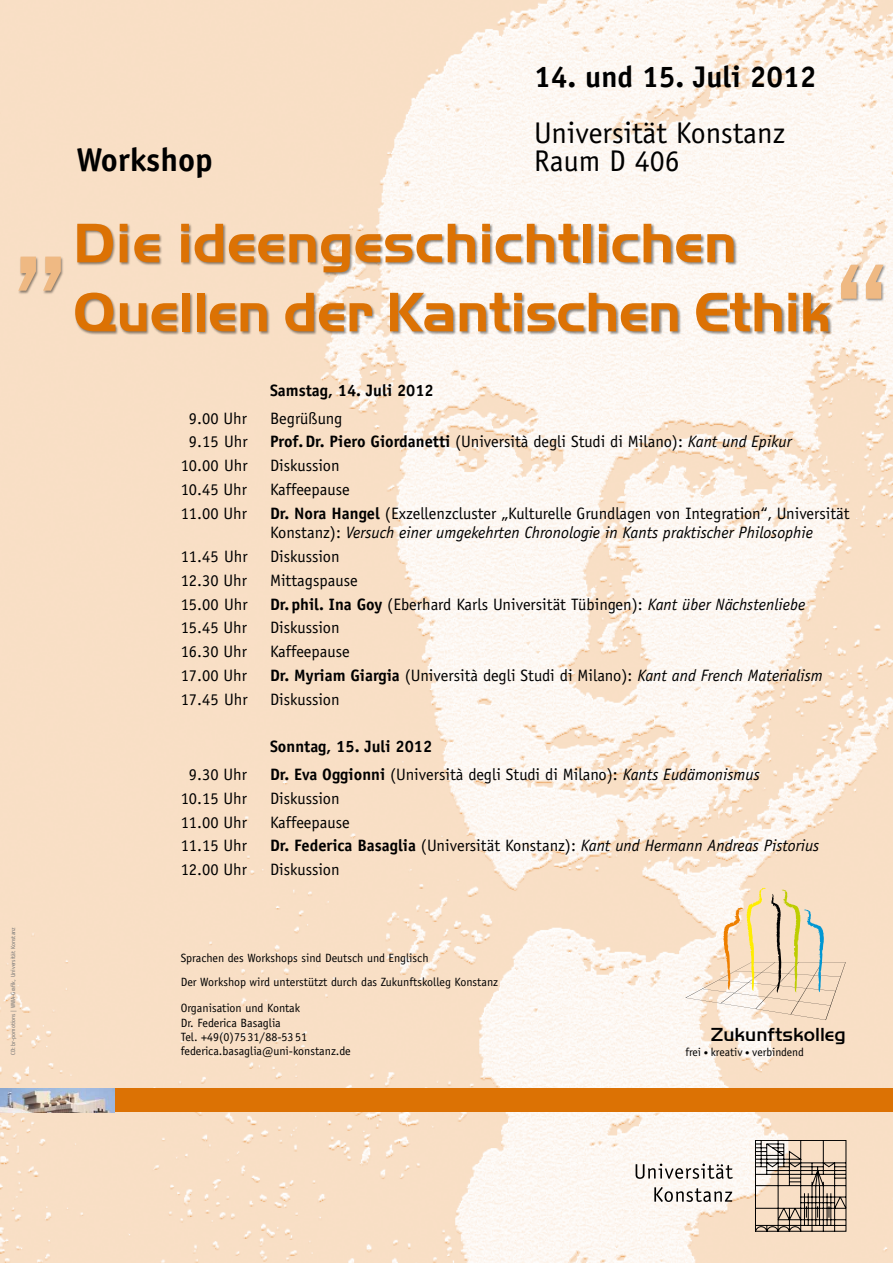
<style>
.page{position:relative;width:893px;height:1263px;background:#fff}
.page>*{position:absolute;margin:0;border:0;box-sizing:border-box;transform-origin:0 0}
.t1{font:700 127.5px "Handel Gothic EF";color:#efb983}
.t2{font:700 57.75px/69px "Handel Gothic EF";letter-spacing:-.005em;color:#dc7204}
.t3{font:700 33px "Officina Sans";color:#000}
.t4{font:30px/27.8px "Officina Sans";color:#000}
.t5{font:700 30px "Officina Sans";color:#000}
.t6{font:500 19.65px "Handel Gothic EFOP";color:#000}
.t7{font:16.5px/19.5px "Officina Sans";color:#000}
.t8{font:italic 16.5px "Officina Sans";color:#000}
.t9{font:700 16.5px "Officina Sans";color:#000}
.t10{font:12px/14.3px "Officina Sans";color:#000}
.t11{font:11.62px "Officina Sans Std";color:#000}
.t12{font:6px "Officina Sans";color:#707172}
.s1{font-weight:700}
.s2{font-style:italic}
.s3{font-weight:700;font-style:normal}
.s4{font-style:normal}
.s5{font-size:8.93px}
</style>
<div class="page">
<img style="left:0;top:0;width:893px;height:1263px">
<div style="left:0;top:1089px;width:893px;height:23px;background:#dc7204"></div>
<img style="left:0;top:1089px;width:114px;height:23px">
<svg style="left:755px;top:1140px;width:91px;height:91px;background:#b9a897"></svg>
<svg style="left:636px;top:1163px;width:97px;height:16px"></svg>
<svg style="left:654px;top:1187px;width:78px;height:15px"></svg>
<svg style="left:685px;top:888px;width:161px;height:132px"></svg>
<div style="left:74px;top:223px;width:759px;height:112px;background:#000;opacity:.45"></div>
<div style="left:18px;top:256px;width:46px;height:38px;background:#000;opacity:.45"></div>
<div style="left:840px;top:264px;width:47px;height:38px;background:#000;opacity:.45"></div>
<h3 class="t3" style="left:77px;top:139px;width:138px">Workshop</h3>
<h3 class="t5" style="left:534px;top:58px;width:284px">14. und 15. Juli 2012</h3>
<h3 class="t4" style="left:534px;top:119px;width:252px">Universität Konstanz<br>Raum D 406</h3>
<h2 class="t2" style="left:73px;top:208px;width:759px">Die ideengeschichtlichen<br>Quellen der Kantischen Ethik</h2>
<h1 class="t1" style="left:13px;top:156px;width:56px">„</h1>
<h1 class="t1" style="left:834px;top:232px;width:56px">“</h1>
<p class="t9" style="left:270px;top:380px;width:165px">Samstag, 14. Juli 2012</p>
<p class="t12" style="left:10px;top:1055px;width:130px;rotate:-90deg">CD: br-pomotions | WWA-Grafik, Universität Konstanz</p>
<p class="t7" style="left:189px;top:408px;width:60px">9.00 Uhr</p>
<p class="t7" style="left:270px;top:408px;width:74px">Begrüßung</p>
<p class="t7" style="left:189px;top:432px;width:60px">9.15 Uhr</p>
<p class="t7" style="left:270px;top:432px;width:523px"><span class="s1">Prof.Dr. Piero Giordanetti</span> (Università degli Studi di Milano): <span class="s2">Kant und Epikur</span></p>
<p class="t7" style="left:181px;top:456px;width:69px">10.00 Uhr</p>
<p class="t7" style="left:270px;top:456px;width:71px">Diskussion</p>
<p class="t7" style="left:181px;top:480px;width:68px">10.45 Uhr</p>
<p class="t7" style="left:270px;top:480px;width:81px">Kaffeepause</p>
<p class="t7" style="left:181px;top:503px;width:68px">11.00 Uhr</p>
<p class="t7" style="left:270px;top:503px;width:581px"><span class="s1">Dr. Nora Hangel</span> (Exzellenzcluster „Kulturelle Grundlagen von Integration“, Universität<br>Konstanz): <span class="s2">Versuch einer umgekehrten Chronologie in Kants praktischer Philosophie</span></p>
<p class="t7" style="left:181px;top:547px;width:69px">11.45 Uhr</p>
<p class="t7" style="left:270px;top:547px;width:71px">Diskussion</p>
<p class="t7" style="left:181px;top:570px;width:68px">12.30 Uhr</p>
<p class="t7" style="left:270px;top:570px;width:89px">Mittagspause</p>
<p class="t7" style="left:181px;top:594px;width:69px">15.00 Uhr</p>
<p class="t7" style="left:270px;top:594px;width:537px"><span class="s1">Dr.phil. Ina Goy</span> (Eberhard Karls Universität Tübingen): <span class="s2">Kant über Nächstenliebe</span></p>
<p class="t7" style="left:181px;top:618px;width:68px">15.45 Uhr</p>
<p class="t7" style="left:270px;top:618px;width:71px">Diskussion</p>
<p class="t7" style="left:181px;top:642px;width:68px">16.30 Uhr</p>
<p class="t7" style="left:270px;top:642px;width:81px">Kaffeepause</p>
<p class="t7" style="left:181px;top:665px;width:68px">17.00 Uhr</p>
<p class="t7" style="left:270px;top:665px;width:554px"><span class="s1">Dr. Myriam Giargia</span> (Università degli Studi di Milano): <span class="s2">Kant and French Materialism</span></p>
<p class="t7" style="left:181px;top:689px;width:69px">17.45 Uhr</p>
<p class="t7" style="left:270px;top:689px;width:71px">Diskussion</p>
<p class="t9" style="left:270px;top:736px;width:164px">Sonntag, 15. Juli 2012</p>
<p class="t7" style="left:189px;top:765px;width:60px">9.30 Uhr</p>
<p class="t7" style="left:270px;top:765px;width:491px"><span class="s1">Dr. Eva Oggionni</span> (Università degli Studi di Milano): <span class="s2">Kants Eudämonismus</span></p>
<p class="t7" style="left:181px;top:788px;width:68px">10.15 Uhr</p>
<p class="t7" style="left:270px;top:788px;width:71px">Diskussion</p>
<p class="t7" style="left:181px;top:812px;width:68px">11.00 Uhr</p>
<p class="t7" style="left:270px;top:812px;width:81px">Kaffeepause</p>
<p class="t7" style="left:181px;top:836px;width:68px">11.15 Uhr</p>
<p class="t8" style="left:270px;top:836px;width:551px"><span class="s3">Dr. Federica Basaglia</span> <span class="s4">(Universität Konstanz):</span> Kant und Hermann Andreas Pistorius</p>
<p class="t7" style="left:181px;top:860px;width:68px">12.00 Uhr</p>
<p class="t7" style="left:270px;top:860px;width:71px">Diskussion</p>
<p class="t10" style="left:181px;top:945px;width:319px;line-height:24.5px">Sprachen des Workshops sind Deutsch und Englisch<br>Der Workshop wird unterstützt durch das Zukunftskolleg Konstanz</p>
<p class="t10" style="left:181px;top:1001px;width:172px">Organisation und Kontak<br>Dr. Federica Basaglia<br>Tel. +49(0)7531/88-53 51 federica.basaglia@uni-konstanz.de</p>
<p class="t6" style="left:711px;top:1023px;width:137px">Zukunftskolleg</p>
<p class="t11" style="left:685px;top:1045px;width:120px">frei <span class="s5">•</span> kreativ <span class="s5">•</span> verbindend</p>
</div>
